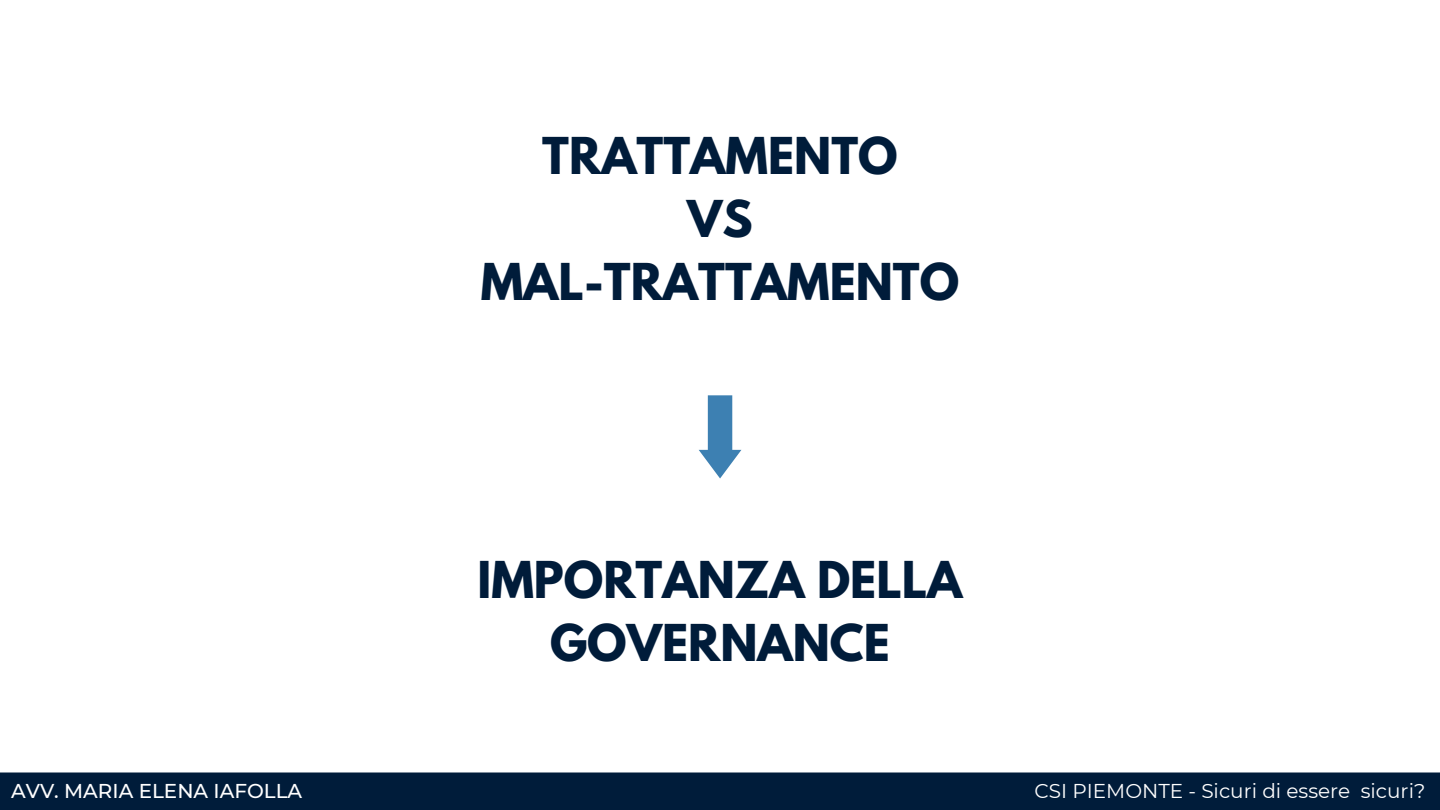
<style>
.page{position:relative;width:1440px;height:810px;background:#fff}
.page>*{position:absolute;margin:0;border:0;box-sizing:border-box;transform-origin:0 0}
.t1{font:700 45px/63px "League Spartan";color:#001c3a;text-align:center}
.t2{font:20px "Montserrat";color:#fff}
.t3{font:500 20px "Montserrat";color:#fff}
</style>
<div class="page">
<div style="left:0;top:773px;width:1440px;height:37px;background:#001c3a"></div>
<svg style="left:699px;top:395px;width:42px;height:84px"></svg>
<p class="t1" style="left:481px;top:130px;width:480px">TRATTAMENTO<br>VS<br>MAL-TRATTAMENTO</p>
<p class="t1" style="left:478px;top:554px;width:486px">IMPORTANZA DELLA<br>GOVERNANCE</p>
<p class="t3" style="left:11px;top:779px;width:293px">AVV. MARIA ELENA IAFOLLA</p>
<p class="t2" style="left:1035px;top:779px;width:392px">CSI PIEMONTE - Sicuri di essere sicuri?</p>
</div>
